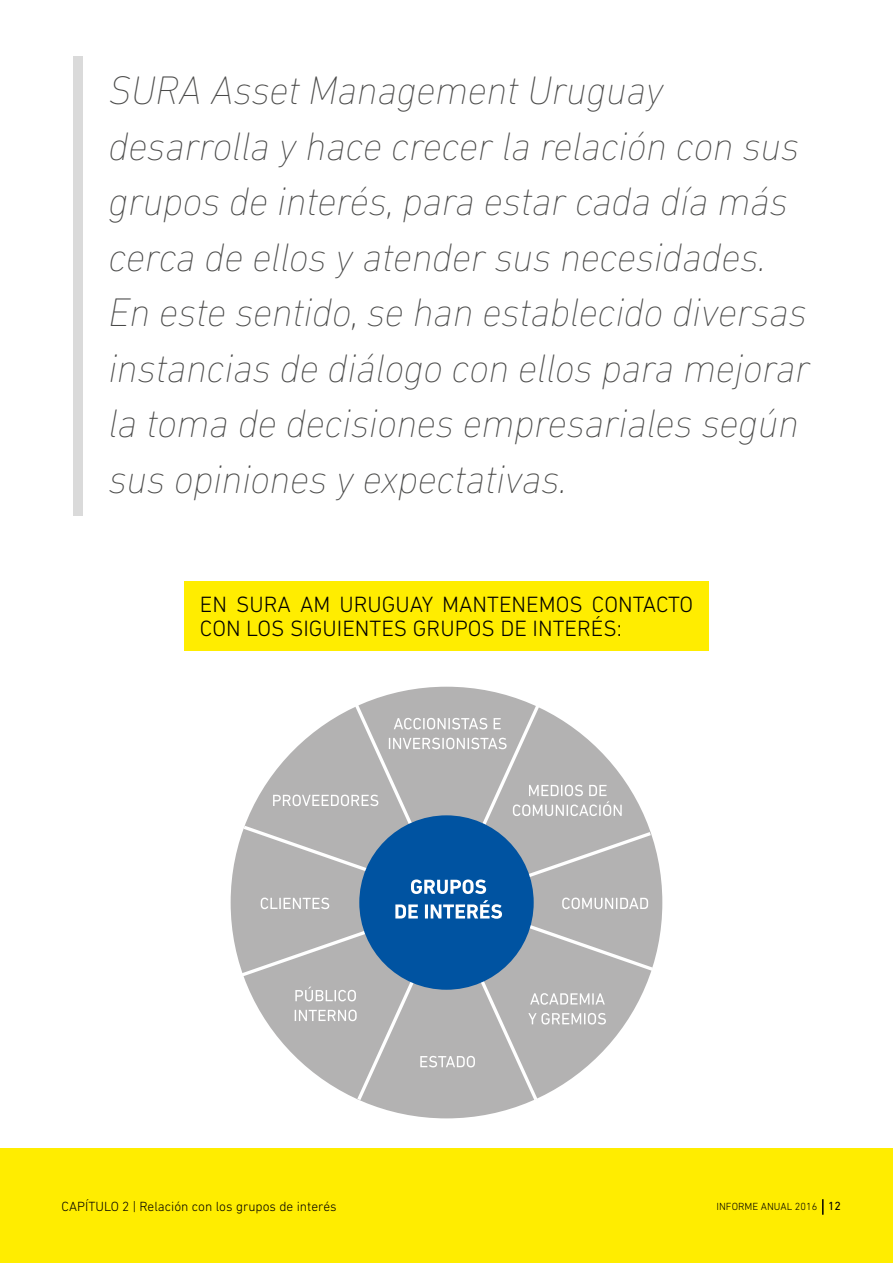
<style>
.page{position:relative;width:893px;height:1263px;background:#fff}
.page>*{position:absolute;margin:0;border:0;box-sizing:border-box;transform-origin:0 0}
.t1{font:italic 200 40.5px/55.5px "DIN Next LT Pro";letter-spacing:-.01em;color:#4a4a49}
.t2{font:300 22.5px/24px "DIN Next LT Pro";color:#000}
.t3{font:300 13.5px "DIN Next LT Pro";color:#000}
.t4{font:300 10.5px "DIN Next LT Pro";color:#000}
.s1{font-weight:400;font-size:12px}
</style>
<div class="page">
<div style="left:0;top:1148px;width:893px;height:115px;background:#ffed00"></div>
<svg style="left:822px;top:1199px;width:2px;height:16px"></svg>
<div style="left:73px;top:56px;width:9px;height:460px;background:#dadada"></div>
<svg style="left:235px;top:698px;width:421px;height:406px"></svg>
<div style="left:359px;top:815px;width:175px;height:175px;background:#0053a1;border-radius:50%"></div>
<svg style="left:411px;top:879px;width:75px;height:15px"></svg>
<svg style="left:395px;top:904px;width:23px;height:14px"></svg>
<hr style="left:425px;top:904px;width:3px;height:14px;background:#fff">
<svg style="left:431px;top:900px;width:71px;height:19px"></svg>
<div style="left:184px;top:581px;width:525px;height:70px;background:#ffed00"></div>
<p class="t1" style="left:108px;top:62px;width:703px">SURA Asset Management Uruguay desarrolla y hace crecer la relación con sus grupos de interés, para estar cada día más cerca de ellos y atender sus necesidades.<br>En este sentido, se han establecido diversas instancias de diálogo con ellos para mejorar la toma de decisiones empresariales según sus opiniones y expectativas.</p>
<p class="t2" style="left:200px;top:592px;width:495px">EN SURA AM URUGUAY MANTENEMOS CONTACTO<br>CON LOS SIGUIENTES GRUPOS DE INTERÉS:</p>
<p class="t3" style="left:62px;top:1199px;width:276px">CAPÍTULO 2 | Relación con los grupos de interés</p>
<p class="t4" style="left:716px;top:1201px;width:126px">INFORME ANUAL 2016 <span class="s1">12</span></p>
</div>
